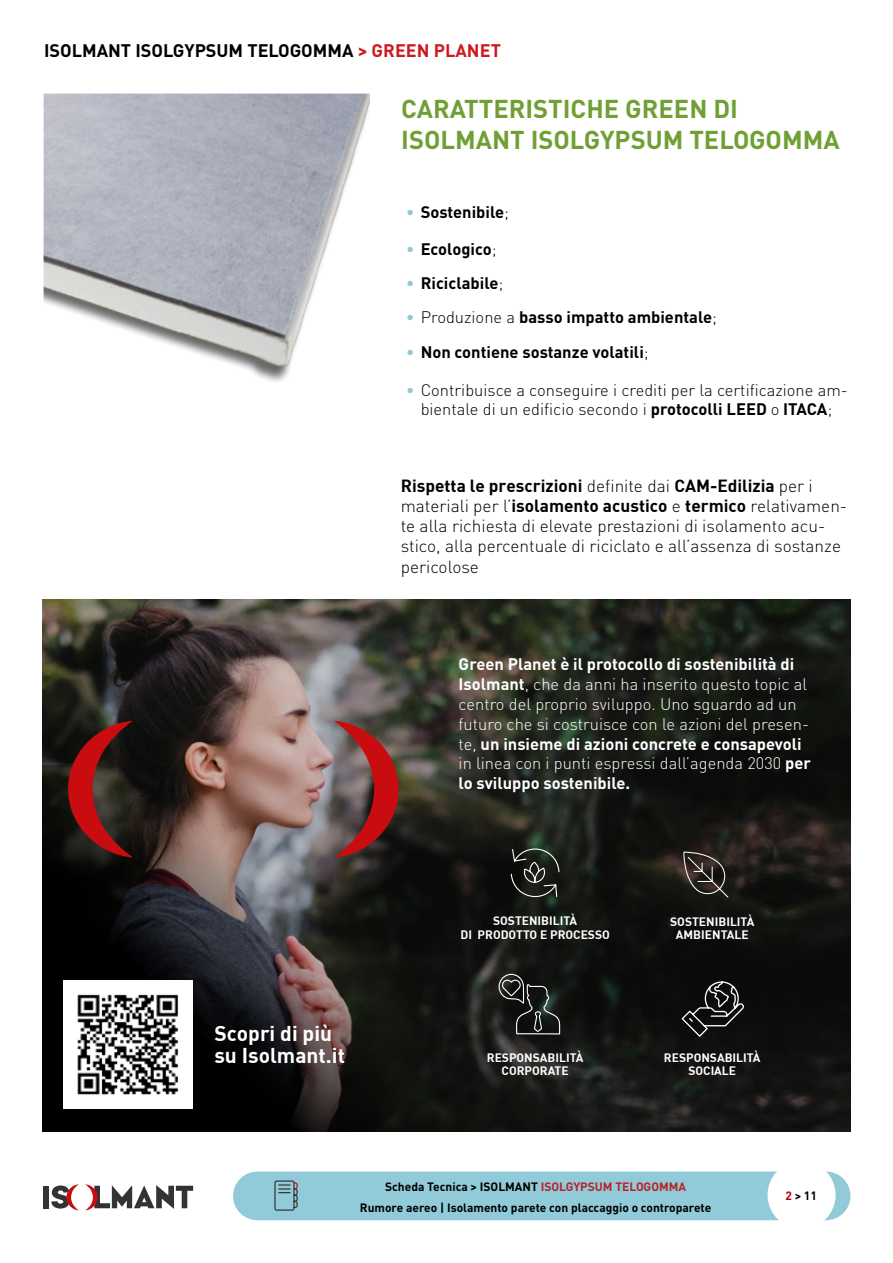
<style>
.page{position:relative;width:893px;height:1263px;background:#fff}
.page>*{position:absolute;margin:0;border:0;box-sizing:border-box;transform-origin:0 0}
.t1{font:700 25.5px/30.6px "DIN Pro";color:#70a033}
.t2{font:21px/22.5px "DIN Bold";color:#fff}
.t3{font:700 18px "DIN Pro";color:#000}
.t4{font:300 17.25px/20.2px "DIN";color:#000}
.t5{font:17.25px "DIN Bold";color:#000}
.t6{font:300 16.5px/19.8px "DIN Pro";color:#fff}
.t7{font:300 16.5px/19.8px "DIN Pro";color:#000;text-align:center}
.t8{font:700 16.5px "DIN Pro";color:#000}
.t9{font:700 12px/13.5px "DIN";color:#fff;text-align:center}
.t10{font:700 12px "DIN Pro";color:#000}
.s1{color:#cd191f}
.s2{font-weight:300;color:#91cad8}
.s3{font-weight:300}
.s4{color:#91cad8}
.s5{font-weight:700}
.s6{font-family:"DIN";font-weight:300}
.s7{font-family:"DIN Bold";font-weight:400}
.s8{color:#ba2229}
.s9{color:#c00000}
</style>
<div class="page">
<img style="left:43px;top:600px;width:807px;height:532px">
<svg style="left:43px;top:765px;width:572px;height:367px;background:#292523"></svg>
<div style="left:43px;top:1186px;width:6px;height:22px;background:#323335"></div>
<svg style="left:85px;top:1184px;width:108px;height:26px"></svg>
<svg style="left:51px;top:1184px;width:28px;height:26px"></svg>
<div style="left:233px;top:1171px;width:617px;height:49px;background:#91cad8;border-radius:24px"></div>
<svg style="left:274px;top:1180px;width:24px;height:31px"></svg>
<div style="left:767px;top:1161px;width:69px;height:68px;background:#fff;border-radius:50%"></div>
<svg style="left:510px;top:848px;width:50px;height:50px;background:#30342f"></svg>
<svg style="left:683px;top:822px;width:46px;height:76px;background:#302d29"></svg>
<svg style="left:499px;top:971px;width:62px;height:64px;background:#2b2d2b"></svg>
<svg style="left:680px;top:980px;width:67px;height:58px;background:#292929"></svg>
<svg style="left:68px;top:721px;width:65px;height:136px;background:#5b1b18"></svg>
<svg style="left:334px;top:721px;width:65px;height:136px;background:#7d3939"></svg>
<img style="left:44px;top:94px;width:326px;height:288px">
<img style="left:64px;top:980px;width:128px;height:129px">
<p class="t3" style="left:44px;top:35px;width:458px">ISOLMANT ISOLGYPSUM TELOGOMMA <span class="s1">&gt; GREEN PLANET</span></p>
<h1 class="t1" style="left:401px;top:91px;width:440px">CARATTERISTICHE GREEN DI<br>ISOLMANT ISOLGYPSUM TELOGOMMA</h1>
<p class="t8" style="left:406px;top:199px;width:105px"><span class="s2">•</span> Sostenibile<span class="s3">;</span></p>
<p class="t8" style="left:406px;top:235px;width:92px"><span class="s2">•</span> Ecologico<span class="s3">;</span></p>
<p class="t8" style="left:406px;top:269px;width:99px"><span class="s2">•</span> Riciclabile<span class="s3">;</span></p>
<p class="t8" style="left:406px;top:303px;width:313px"><span class="s2">•</span> <span class="s3">Produzione a</span> basso impatto ambientale<span class="s3">;</span></p>
<p class="t8" style="left:406px;top:338px;width:244px"><span class="s2">•</span> Non contiene sostanze volatili<span class="s3">;</span></p>
<p class="t7" style="left:406px;top:378px;width:444px"><span class="s4">•</span> Contribuisce a conseguire i crediti per la certificazione am&shy;bientale di un edificio secondo i <span class="s5">protocolli LEED</span> o <span class="s5">ITACA</span>;</p>
<p class="t5" style="left:401px;top:474px;width:414px">Rispetta le prescrizioni <span class="s6">definite dai</span> CAM-Edilizia <span class="s6">per i</span></p>
<p class="t4" style="left:401px;top:495px;width:448px">materiali per l’<span class="s7">isolamento acustico</span> e <span class="s7">termico</span> relativamen&shy;te alla richiesta di elevate prestazioni di isolamento acu&shy;stico, alla percentuale di riciclato e all’assenza di sostanze pericolose</p>
<p class="t6" style="left:459px;top:653px;width:354px"><span class="s5">Green Planet è il protocollo di sostenibilità di Isolmant</span>, che da anni ha inserito questo topic al centro del proprio sviluppo. Uno sguardo ad un futuro che si costruisce con le azioni del presen&shy;te, <span class="s5">un insieme di azioni concrete e consapevoli </span>in linea con i punti espressi dall’agenda 2030 <span class="s5">per lo sviluppo sostenibile.</span></p>
<p class="t2" style="left:214px;top:1021px;width:132px">Scopri di più su Isolmant.it</p>
<p class="t9" style="left:460px;top:913px;width:151px">SOSTENIBILITÀ<br>DI PRODOTTO E PROCESSO</p>
<p class="t9" style="left:670px;top:914px;width:86px">SOSTENIBILITÀ<br>AMBIENTALE</p>
<p class="t9" style="left:487px;top:1050px;width:98px">RESPONSABILITÀ<br>CORPORATE</p>
<p class="t9" style="left:664px;top:1050px;width:98px">RESPONSABILITÀ<br>SOCIALE</p>
<p class="t10" style="left:385px;top:1176px;width:303px">Scheda Tecnica &gt; ISOLMANT <span class="s8">ISOLGYPSUM TELOGOMMA</span></p>
<p class="t10" style="left:360px;top:1197px;width:353px">Rumore aereo | Isolamento parete con placcaggio o controparete</p>
<p class="t10" style="left:785px;top:1185px;width:33px"><span class="s9">2</span> &gt; 11</p>
</div>
